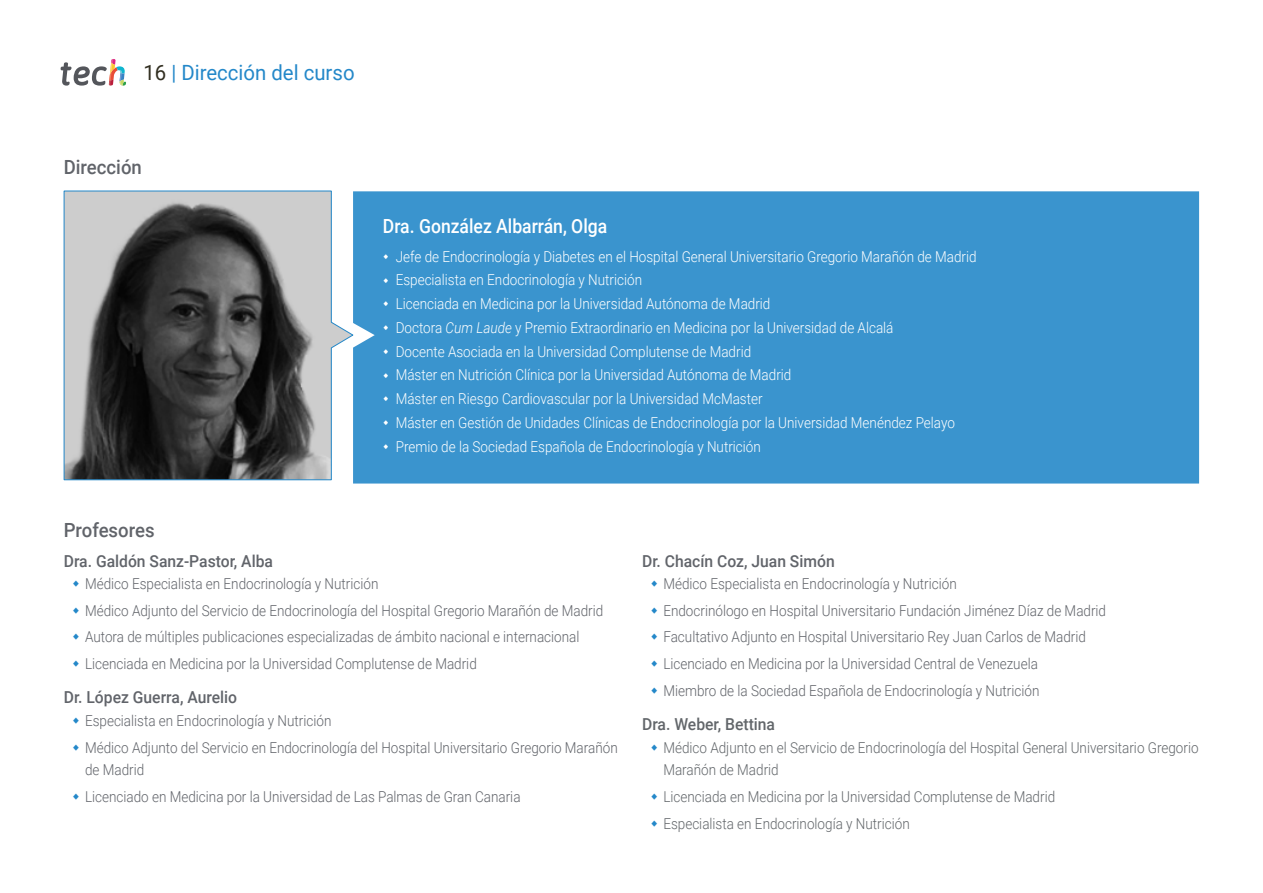
<style>
.page{position:relative;width:1263px;height:893px;background:#fff}
.page>*{position:absolute;margin:0;border:0;box-sizing:border-box;transform-origin:0 0}
.t1{font:21px "Roboto";color:#2488c9}
.t2{font:500 19.5px "Roboto";color:#fff;scale:.9 1}
.t3{font:500 19.5px "Roboto";color:#61646a;scale:.95 1}
.t4{font:500 16.5px "Roboto";color:#61646a;scale:.95 1}
.t5{font:500 16.5px "Roboto";color:#62666a;scale:.95 1}
.t6{font:300 15px/26.7px "Roboto";color:#61646a;scale:.9 1}
.t7{font:300 15px/23.7px "Roboto";color:#fff;scale:.9 1}
.t8{font:300 15px/22.5px "Roboto";color:#62666a;scale:.9 1}
.s1{color:#312e20}
.s2{font-style:italic}
</style>
<div class="page">
<svg style="left:61px;top:59px;width:65px;height:27px"></svg>
<div style="left:353px;top:191px;width:846px;height:293px;background:#3a94ce"></div>
<svg style="left:64px;top:191px;width:290px;height:289px;background:#6d7071"></svg>
<svg style="left:384px;top:254px;width:4px;height:5px"></svg>
<svg style="left:384px;top:278px;width:4px;height:5px"></svg>
<svg style="left:384px;top:301px;width:4px;height:5px"></svg>
<svg style="left:384px;top:325px;width:4px;height:5px"></svg>
<svg style="left:384px;top:349px;width:4px;height:5px"></svg>
<svg style="left:384px;top:373px;width:4px;height:5px"></svg>
<svg style="left:384px;top:396px;width:4px;height:5px"></svg>
<svg style="left:384px;top:420px;width:4px;height:5px"></svg>
<svg style="left:384px;top:444px;width:4px;height:5px"></svg>
<h1 class="t1" style="left:144px;top:57px;width:213px"><span class="s1">16</span> | Dirección del curso</h1>
<h2 class="t3" style="left:64px;top:153px;width:84px">Dirección</h2>
<h2 class="t2" style="left:383px;top:212px;width:251px">Dra. González Albarrán, Olga</h2>
<p class="t7" style="left:396px;top:244px;width:647px">Jefe de Endocrinología y Diabetes en el Hospital General Universitario Gregorio Marañón de Madrid Especialista en Endocrinología y Nutrición<br>Licenciada en Medicina por la Universidad Autónoma de Madrid<br>Doctora <span class="s2">Cum Laude</span> y Premio Extraordinario en Medicina por la Universidad de Alcalá<br>Docente Asociada en la Universidad Complutense de Madrid<br>Máster en Nutrición Clínica por la Universidad Autónoma de Madrid<br>Máster en Riesgo Cardiovascular por la Universidad McMaster<br>Máster en Gestión de Unidades Clínicas de Endocrinología por la Universidad Menéndez Pelayo Premio de la Sociedad Española de Endocrinología y Nutrición</p>
<h2 class="t3" style="left:64px;top:516px;width:97px">Profesores</h2>
<p class="t4" style="left:64px;top:549px;width:222px">Dra. Galdón Sanz-Pastor, Alba</p>
<p class="t6" style="left:85px;top:570px;width:577px">Médico Especialista en Endocrinología y Nutrición<br>Médico Adjunto del Servicio de Endocrinología del Hospital Gregorio Marañón de Madrid Autora de múltiples publicaciones especializadas de ámbito nacional e internacional Licenciada en Medicina por la Universidad Complutense de Madrid</p>
<p class="t4" style="left:64px;top:686px;width:184px">Dr. López Guerra, Aurelio</p>
<p class="t6" style="left:85px;top:706px;width:593px">Especialista en Endocrinología y Nutrición<br>Médico Adjunto del Servicio en Endocrinología del Hospital Universitario Gregorio Marañón</p>
<p class="t6" style="left:85px;top:756px;width:485px">de Madrid<br>Licenciado en Medicina por la Universidad de Las Palmas de Gran Canaria</p>
<p class="t4" style="left:642px;top:549px;width:204px">Dr. Chacín Coz, Juan Simón</p>
<p class="t6" style="left:663px;top:570px;width:493px">Médico Especialista en Endocrinología y Nutrición<br>Endocrinólogo en Hospital Universitario Fundación Jiménez Díaz de Madrid Facultativo Adjunto en Hospital Universitario Rey Juan Carlos de Madrid Licenciado en Medicina por la Universidad Central de Venezuela<br>Miembro de la Sociedad Española de Endocrinología y Nutrición</p>
<p class="t5" style="left:642px;top:713px;width:141px">Dra. Weber, Bettina</p>
<p class="t8" style="left:663px;top:735px;width:596px">Médico Adjunto en el Servicio de Endocrinología del Hospital General Universitario Gregorio<br>Marañón de Madrid</p>
<p class="t8" style="left:663px;top:782px;width:437px;line-height:26.7px">Licenciada en Medicina por la Universidad Complutense de Madrid<br>Especialista en Endocrinología y Nutrición</p>
</div>
